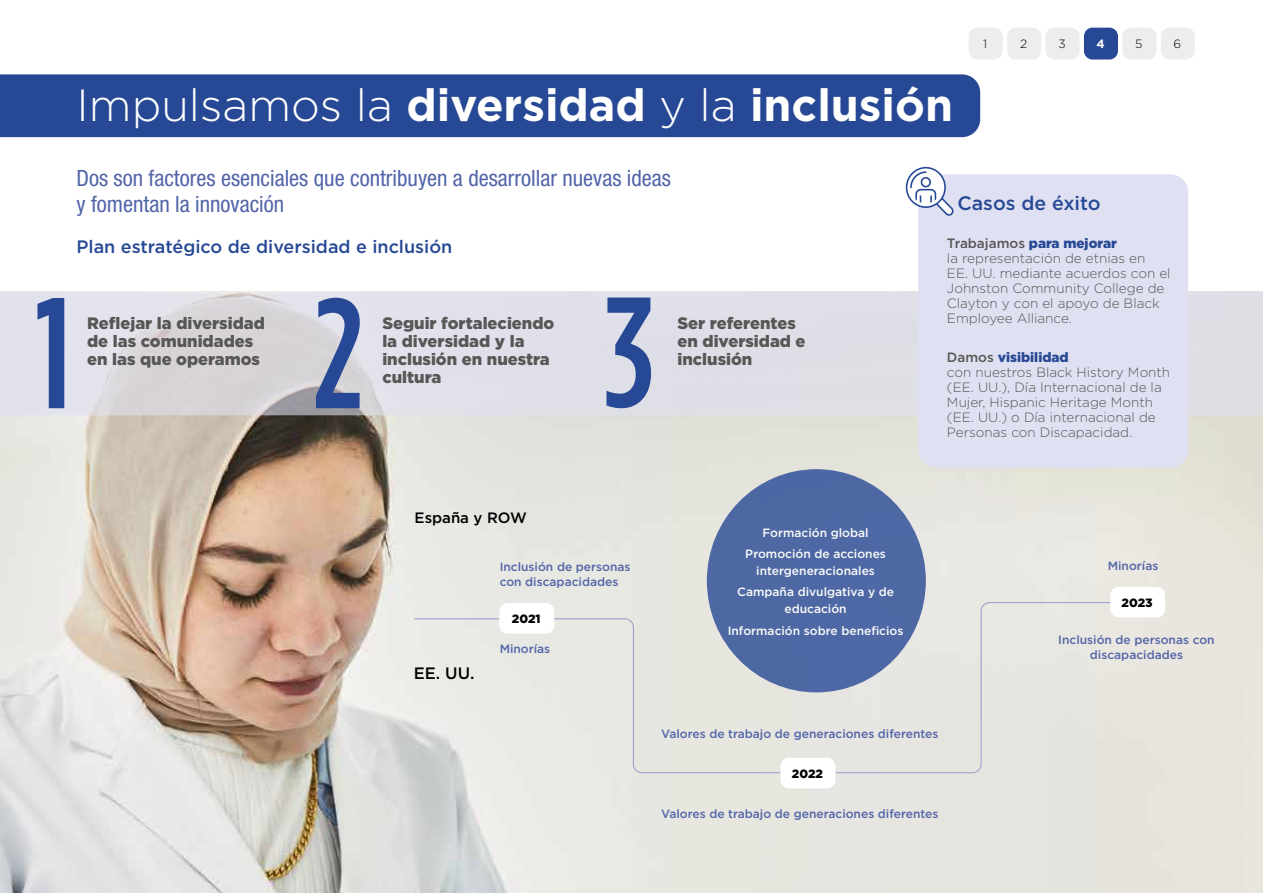
<style>
.page{position:relative;width:1263px;height:893px;background:#fff}
.page>*{position:absolute;margin:0;border:0;box-sizing:border-box;transform-origin:0 0}
.t1{font:700 45px "Gotham";color:#fff}
.t2{font:condensed 22.5px/25.5px "Helvetica Neue LT Pro";color:#5365a9}
.t3{font:500 19.5px "Gotham";color:#274995}
.t4{font:500 18px "Gotham";color:#274995}
.t5{font:900 16.5px/18px "Gotham";color:#575756}
.t6{font:500 16.5px "Gotham";color:#000}
.t7{font:500 15px "Gotham";color:#000}
.t8{font:300 13.5px/15px "Gotham";color:#575756}
.t9{font:500 12px/15px "Gotham";color:#5365a9}
.t10{font:500 12px/21.3px "Gotham";color:#fff;text-align:center}
.t11{font:900 12px "Gotham";color:#000}
.t12{font:300 12px "Gotham";color:#000}
.t13{font:700 12px "Gotham";color:#fff}
.s1{font-weight:300}
.s2{font-weight:500}
.s3{font-weight:900;color:#274995}
</style>
<div class="page">
<div style="left:1045px;top:28px;width:34px;height:32px;background:#ededed;border-radius:9px"></div>
<div style="left:1161px;top:28px;width:34px;height:32px;background:#ededed;border-radius:9px"></div>
<div style="left:1084px;top:28px;width:34px;height:32px;background:#274995;border-radius:9px"></div>
<div style="left:1007px;top:28px;width:34px;height:32px;background:#ededed;border-radius:9px"></div>
<div style="left:1122px;top:28px;width:34px;height:32px;background:#ededed;border-radius:9px"></div>
<div style="left:969px;top:28px;width:34px;height:32px;background:#ededed;border-radius:9px"></div>
<img style="left:0;top:292px;width:1263px;height:601px">
<div style="left:474px;top:298px;width:789px;height:595px;background:#e7e5df"></div>
<svg style="left:413px;top:602px;width:739px;height:171px"></svg>
<div style="left:0;top:74px;width:980px;height:63px;background:#274995"></div>
<svg style="left:0;top:293px;width:1263px;height:122px"></svg>
<div style="left:499px;top:603px;width:55px;height:31px;background:#fff;border-radius:9px"></div>
<div style="left:780px;top:758px;width:55px;height:30px;background:#fff;border-radius:9px"></div>
<div style="left:1110px;top:587px;width:55px;height:30px;background:#fff;border-radius:9px"></div>
<div style="left:707px;top:469px;width:219px;height:223px;background:#4d68a3;border-radius:50%"></div>
<div style="left:918px;top:174px;width:270px;height:294px;background:#dfe0f1;border-radius:18px"></div>
<div style="left:906px;top:167px;width:40px;height:41px;border:2px solid #274995;border-radius:50%"></div>
<svg style="left:909px;top:171px;width:46px;height:45px"></svg>
<svg style="left:37px;top:298px;width:27px;height:110px;background:#6d82b5"></svg>
<svg style="left:316px;top:298px;width:44px;height:110px;background:#8090b8"></svg>
<svg style="left:606px;top:298px;width:45px;height:110px"></svg>
<h1 class="t1" style="left:77px;top:75px;width:878px"><span class="s1">Impulsamos la</span> diversidad <span class="s1">y la</span> inclusión</h1>
<p class="t12" style="left:983px;top:37px;width:6px">1</p>
<p class="t12" style="left:1020px;top:37px;width:9px">2</p>
<p class="t12" style="left:1058px;top:37px;width:9px">3</p>
<p class="t13" style="left:1096px;top:36px;width:10px">4</p>
<p class="t12" style="left:1135px;top:37px;width:9px">5</p>
<p class="t12" style="left:1173px;top:37px;width:9px">6</p>
<h2 class="t2" style="left:77px;top:165px;width:596px">Dos son factores esenciales que contribuyen a desarrollar nuevas ideas y fomentan la innovación</h2>
<h3 class="t4" style="left:77px;top:234px;width:377px">Plan estratégico de diversidad e inclusión</h3>
<p class="t5" style="left:87px;top:314px;width:179px">Reflejar la diversidad de las comunidades en las que operamos</p>
<p class="t5" style="left:382px;top:314px;width:174px">Seguir fortaleciendo la diversidad y la inclusión en nuestra cultura</p>
<p class="t5" style="left:677px;top:314px;width:130px">Ser referentes en diversidad e inclusión</p>
<h3 class="t3" style="left:957px;top:190px;width:145px">Casos de éxito</h3>
<p class="t8" style="left:947px;top:235px;width:225px"><span class="s2">Trabajamos</span> <span class="s3">para mejorar<br></span>la representación de etnias en<br>EE. UU. mediante acuerdos con el<br>Johnston Community College de<br>Clayton y con el apoyo de Black<br>Employee Alliance.</p>
<p class="t8" style="left:947px;top:349px;width:225px"><span class="s2">Damos</span> <span class="s3">visibilidad<br></span>con nuestros Black History Month (EE. UU.), Día Internacional de la<br>Mujer, Hispanic Heritage Month (EE. UU.) o Día internacional de<br>Personas con Discapacidad.</p>
<p class="t7" style="left:415px;top:508px;width:114px">España y ROW</p>
<p class="t9" style="left:500px;top:559px;width:132px">Inclusión de personas con discapacidades</p>
<p class="t11" style="left:512px;top:611px;width:30px">2021</p>
<p class="t6" style="left:414px;top:662px;width:62px">EE. UU.</p>
<p class="t9" style="left:500px;top:641px;width:52px">Minorías</p>
<p class="t10" style="left:745px;top:521px;width:142px">Formación global<br>Promoción de acciones</p>
<p class="t10" style="left:737px;top:560px;width:158px">intergeneracionales<br>Campaña divulgativa y de</p>
<p class="t10" style="left:728px;top:598px;width:177px">educación<br>Información sobre beneficios</p>
<p class="t9" style="left:661px;top:726px;width:279px">Valores de trabajo de generaciones diferentes</p>
<p class="t11" style="left:792px;top:765px;width:33px">2022</p>
<p class="t9" style="left:661px;top:806px;width:279px">Valores de trabajo de generaciones diferentes</p>
<p class="t9" style="left:1108px;top:558px;width:52px">Minorías</p>
<p class="t11" style="left:1122px;top:594px;width:33px">2023</p>
<p class="t9" style="left:1058px;top:632px;width:158px;text-align:center">Inclusión de personas con discapacidades</p>
</div>
